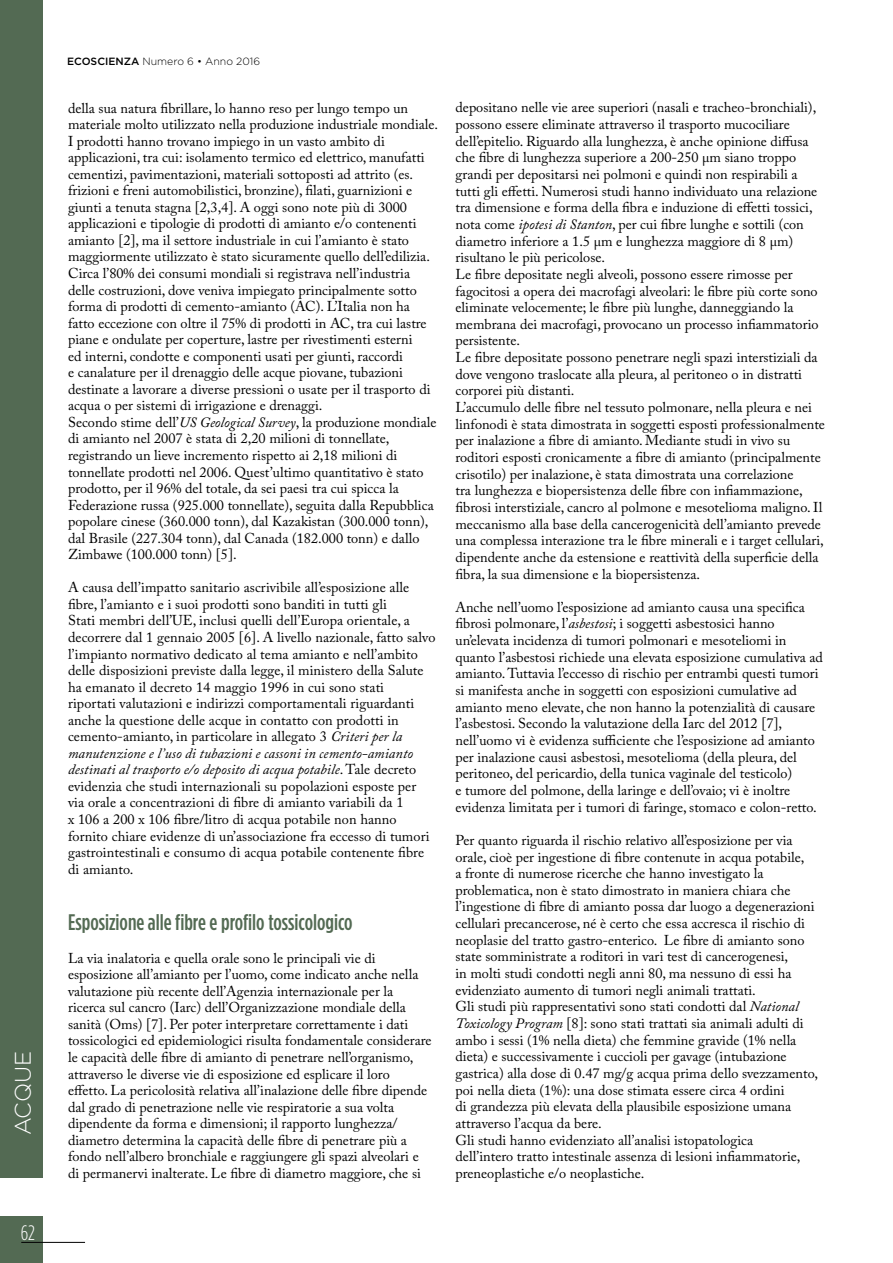
<style>
.page{position:relative;width:893px;height:1263px;background:#fff}
.page>*{position:absolute;margin:0;border:0;box-sizing:border-box;transform-origin:0 0}
.t1{font:500 condensed 22.5px "Gotham HTF";color:#536a53}
.t2{font:300 22.5px "Gotham HTF";letter-spacing:-.01em;color:#fff}
.t3{font:300 condensed 21px "Gotham HTF";color:#fff}
.t4{font:14.25px/16.6px "Adobe Caslon Pro";color:#000}
.t5{font:300 10.5px "Gotham HTF";color:#000}
.s1{font-weight:500}
.s2{font-style:italic}
</style>
<div class="page">
<div style="left:0;top:1216px;width:43px;height:47px;background:#536a53"></div>
<hr style="left:21px;top:1242px;width:64px;height:1px;background:#000">
<div style="left:0;top:0;width:43px;height:1178px;background:#536a53"></div>
<h1 class="t2" style="left:11px;top:1135px;width:86px;rotate:-90deg">ACQUE</h1>
<h2 class="t3" style="left:21px;top:1221px;width:16px">62</h2>
<p class="t5" style="left:67px;top:56px;width:194px"><span class="s1">ECOSCIENZA</span> Numero 6 • Anno 2016</p>
<p class="t4" style="left:68px;top:99px;width:372px">della sua natura fibrillare, lo hanno reso per lungo tempo un materiale molto utilizzato nella produzione industriale mondiale.<br>I prodotti hanno trovano impiego in un vasto ambito di applicazioni, tra cui: isolamento termico ed elettrico, manufatti cementizi, pavimentazioni, materiali sottoposti ad attrito (es. frizioni e freni automobilistici, bronzine), filati, guarnizioni e giunti a tenuta stagna [2,3,4]. A oggi sono note più di 3000 applicazioni e tipologie di prodotti di amianto e/o contenenti amianto [2], ma il settore industriale in cui l’amianto è stato maggiormente utilizzato è stato sicuramente quello dell’edilizia.<br>Circa l’80% dei consumi mondiali si registrava nell’industria delle costruzioni, dove veniva impiegato principalmente sotto forma di prodotti di cemento-amianto (AC). L’Italia non ha fatto eccezione con oltre il 75% di prodotti in AC, tra cui lastre piane e ondulate per coperture, lastre per rivestimenti esterni<br>ed interni, condotte e componenti usati per giunti, raccordi<br>e canalature per il drenaggio delle acque piovane, tubazioni destinate a lavorare a diverse pressioni o usate per il trasporto di acqua o per sistemi di irrigazione e drenaggi.<br>Secondo stime dell’<span class="s2">US Geological Survey</span>, la produzione mondiale di amianto nel 2007 è stata di 2,20 milioni di tonnellate, registrando un lieve incremento rispetto ai 2,18 milioni di tonnellate prodotti nel 2006. Quest’ultimo quantitativo è stato prodotto, per il 96% del totale, da sei paesi tra cui spicca la Federazione russa (925.000 tonnellate), seguita dalla Repubblica popolare cinese (360.000 tonn), dal Kazakistan (300.000 tonn), dal Brasile (227.304 tonn), dal Canada (182.000 tonn) e dallo Zimbawe (100.000 tonn) [5].</p>
<p class="t4" style="left:68px;top:579px;width:369px">A causa dell’impatto sanitario ascrivibile all’esposizione alle fibre, l’amianto e i suoi prodotti sono banditi in tutti gli<br>Stati membri dell’UE, inclusi quelli dell’Europa orientale, a decorrere dal 1 gennaio 2005 [6]. A livello nazionale, fatto salvo l’impianto normativo dedicato al tema amianto e nell’ambito delle disposizioni previste dalla legge, il ministero della Salute ha emanato il decreto 14 maggio 1996 in cui sono stati<br>riportati valutazioni e indirizzi comportamentali riguardanti anche la questione delle acque in contatto con prodotti in cemento-amianto, in particolare in allegato 3 <span class="s2">Criteri per la manutenzione e l’uso di tubazioni e cassoni in cemento-amianto destinati al trasporto e/o deposito di acqua potabile</span>. Tale decreto evidenzia che studi internazionali su popolazioni esposte per via orale a concentrazioni di fibre di amianto variabili da 1<br>x 106 a 200 x 106 fibre/litro di acqua potabile non hanno fornito chiare evidenze di un’associazione fra eccesso di tumori gastrointestinali e consumo di acqua potabile contenente fibre di amianto.</p>
<h1 class="t1" style="left:68px;top:909px;width:286px">Esposizione alle fibre e profilo tossicologico</h1>
<p class="t4" style="left:68px;top:949px;width:365px">La via inalatoria e quella orale sono le principali vie di esposizione all’amianto per l’uomo, come indicato anche nella valutazione più recente dell’Agenzia internazionale per la ricerca sul cancro (Iarc) dell’Organizzazione mondiale della sanità (Oms) [7]. Per poter interpretare correttamente i dati tossicologici ed epidemiologici risulta fondamentale considerare le capacità delle fibre di amianto di penetrare nell’organismo, attraverso le diverse vie di esposizione ed esplicare il loro effetto. La pericolosità relativa all’inalazione delle fibre dipende dal grado di penetrazione nelle vie respiratorie a sua volta dipendente da forma e dimensioni; il rapporto lunghezza/ diametro determina la capacità delle fibre di penetrare più a fondo nell’albero bronchiale e raggiungere gli spazi alveolari e di permanervi inalterate. Le fibre di diametro maggiore, che si</p>
<p class="t4" style="left:455px;top:99px;width:371px">depositano nelle vie aree superiori (nasali e tracheo-bronchiali), possono essere eliminate attraverso il trasporto mucociliare dell’epitelio. Riguardo alla lunghezza, è anche opinione diffusa che fibre di lunghezza superiore a 200-250 μm siano troppo grandi per depositarsi nei polmoni e quindi non respirabili a tutti gli effetti. Numerosi studi hanno individuato una relazione tra dimensione e forma della fibra e induzione di effetti tossici, nota come <span class="s2">ipotesi di Stanton</span>, per cui fibre lunghe e sottili (con diametro inferiore a 1.5 µm e lunghezza maggiore di 8 µm) risultano le più pericolose.<br>Le fibre depositate negli alveoli, possono essere rimosse per fagocitosi a opera dei macrofagi alveolari: le fibre più corte sono eliminate velocemente; le fibre più lunghe, danneggiando la membrana dei macrofagi, provocano un processo infiammatorio persistente.<br>Le fibre depositate possono penetrare negli spazi interstiziali da dove vengono traslocate alla pleura, al peritoneo o in distratti corporei più distanti.<br>L’accumulo delle fibre nel tessuto polmonare, nella pleura e nei linfonodi è stata dimostrata in soggetti esposti professionalmente per inalazione a fibre di amianto. Mediante studi in vivo su roditori esposti cronicamente a fibre di amianto (principalmente crisotilo) per inalazione, è stata dimostrata una correlazione<br>tra lunghezza e biopersistenza delle fibre con infiammazione, fibrosi interstiziale, cancro al polmone e mesotelioma maligno. Il meccanismo alla base della cancerogenicità dell’amianto prevede una complessa interazione tra le fibre minerali e i target cellulari, dipendente anche da estensione e reattività della superficie della fibra, la sua dimensione e la biopersistenza.</p>
<p class="t4" style="left:455px;top:599px;width:369px">Anche nell’uomo l’esposizione ad amianto causa una specifica fibrosi polmonare, l’<span class="s2">asbestosi</span>; i soggetti asbestosici hanno un’elevata incidenza di tumori polmonari e mesoteliomi in quanto l’asbestosi richiede una elevata esposizione cumulativa ad amianto. Tuttavia l’eccesso di rischio per entrambi questi tumori si manifesta anche in soggetti con esposizioni cumulative ad amianto meno elevate, che non hanno la potenzialità di causare l’asbestosi. Secondo la valutazione della Iarc del 2012 [7], nell’uomo vi è evidenza sufficiente che l’esposizione ad amianto per inalazione causi asbestosi, mesotelioma (della pleura, del peritoneo, del pericardio, della tunica vaginale del testicolo)<br>e tumore del polmone, della laringe e dell’ovaio; vi è inoltre evidenza limitata per i tumori di faringe, stomaco e colon-retto.</p>
<p class="t4" style="left:455px;top:832px;width:364px">Per quanto riguarda il rischio relativo all’esposizione per via orale, cioè per ingestione di fibre contenute in acqua potabile,<br>a fronte di numerose ricerche che hanno investigato la problematica, non è stato dimostrato in maniera chiara che l’ingestione di fibre di amianto possa dar luogo a degenerazioni cellulari precancerose, né è certo che essa accresca il rischio di neoplasie del tratto gastro-enterico. Le fibre di amianto sono state somministrate a roditori in vari test di cancerogenesi,<br>in molti studi condotti negli anni 80, ma nessuno di essi ha evidenziato aumento di tumori negli animali trattati.<br>Gli studi più rappresentativi sono stati condotti dal <span class="s2">National Toxicology Program</span> [8]: sono stati trattati sia animali adulti di ambo i sessi (1% nella dieta) che femmine gravide (1% nella dieta) e successivamente i cuccioli per gavage (intubazione gastrica) alla dose di 0.47 mg/g acqua prima dello svezzamento, poi nella dieta (1%): una dose stimata essere circa 4 ordini<br>di grandezza più elevata della plausibile esposizione umana attraverso l’acqua da bere.<br>Gli studi hanno evidenziato all’analisi istopatologica<br>dell’intero tratto intestinale assenza di lesioni infiammatorie, preneoplastiche e/o neoplastiche.</p>
</div>
